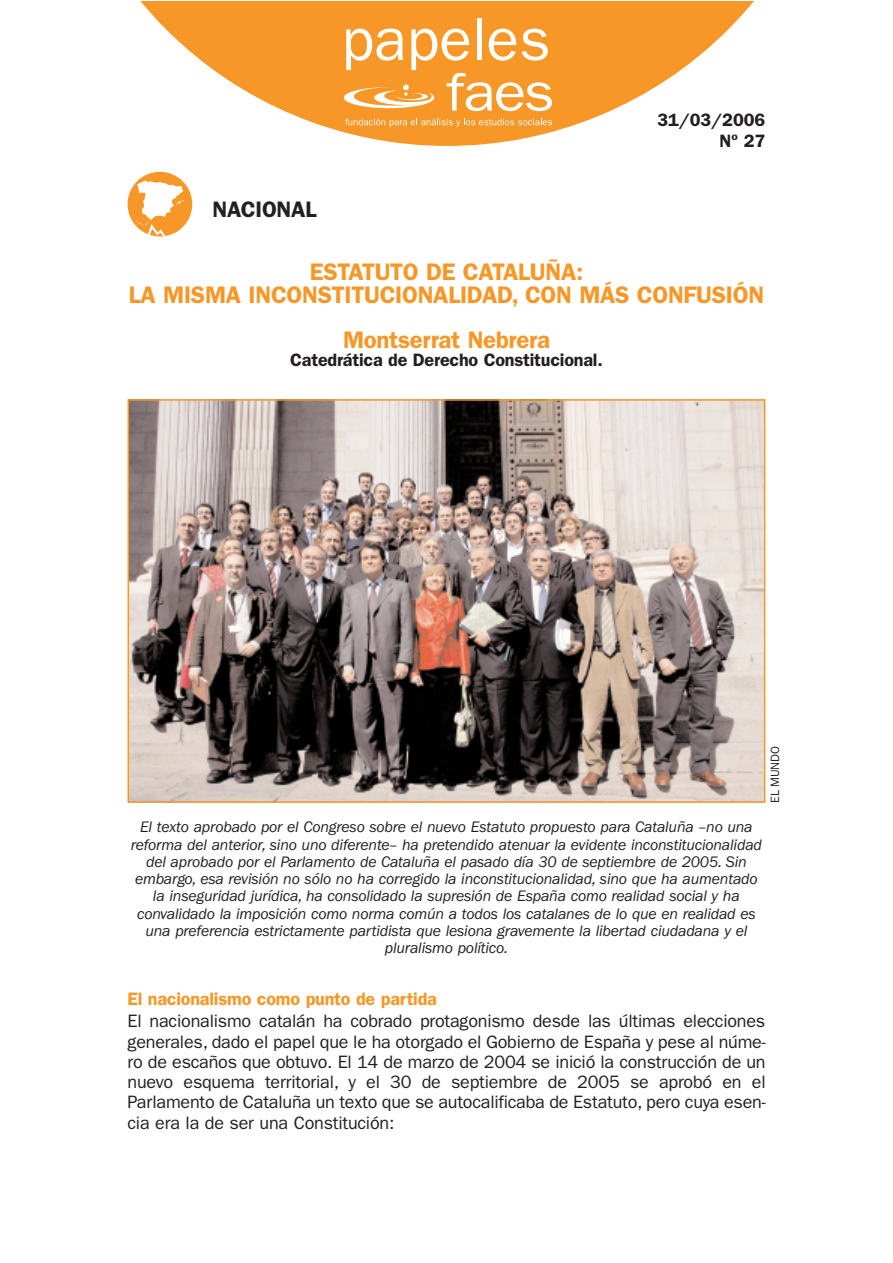
<style>
.page{position:relative;width:893px;height:1263px;background:#fff}
.page>*{position:absolute;margin:0;border:0;box-sizing:border-box;transform-origin:0 0}
.t1{font:600 24px/22.5px "Franklin Gothic";letter-spacing:-.01em;color:#f79727;text-align:center}
.t2{font:600 22.5px "Franklin Gothic";letter-spacing:-.01em;color:#231f20}
.t3{font:18px/20.2px "Franklin Gothic";letter-spacing:-.01em;color:#231f20;text-align:justify}
.t4{font:600 18px/21.6px "Franklin Gothic";letter-spacing:-.01em;color:#231f20;text-align:right}
.t5{font:600 18px "Franklin Gothic";letter-spacing:-.01em;color:#f79727}
.t6{font:italic 15.75px/17.2px "Franklin Gothic";letter-spacing:-.01em;color:#231f20;text-align:center}
.t7{font:12px "Franklin Gothic";letter-spacing:-.01em;color:#231f20}
</style>
<div class="page">
<svg style="left:140px;top:1px;width:614px;height:145px;fill:#f79727"></svg>
<hr style="left:477px;top:19px;width:4px;height:41px;background:#fff">
<svg style="left:344px;top:29px;width:208px;height:82px"></svg>
<svg style="left:345px;top:118px;width:207px;height:9px;background:#f8ab51"></svg>
<img style="left:131px;top:402px;width:631px;height:398px">
<div style="left:128px;top:399px;width:637px;height:404px;border:2px solid #f79727"></div>
<div style="left:128px;top:172px;width:64px;height:64px;background:#f79727;border-radius:50%"></div>
<svg style="left:136px;top:180px;width:48px;height:56px"></svg>
<h2 class="t2" style="left:213px;top:202px;width:105px">NACIONAL</h2>
<p class="t4" style="left:657px;top:110px;width:109px">31/03/2006<br>Nº 27</p>
<h1 class="t1" style="left:129px;top:263px;width:637px">ESTATUTO DE CATALUÑA:<br>LA MISMA INCONSTITUCIONALIDAD, CON MÁS CONFUSIÓN</h1>
<h1 class="t1" style="left:343px;top:330px;width:208px">Montserrat Nebrera</h1>
<p class="t4" style="left:290px;top:350px;width:314px">Catedrática de Derecho Constitucional.</p>
<p class="t7" style="left:771px;top:803px;width:58px;rotate:-90deg">EL MUNDO</p>
<p class="t6" style="left:131px;top:820px;width:633px">El texto aprobado por el Congreso sobre el nuevo Estatuto propuesto para Cataluña –no una reforma del anterior, sino uno diferente– ha pretendido atenuar la evidente inconstitucionalidad del aprobado por el Parlamento de Cataluña el pasado día 30 de septiembre de 2005. Sin embargo, esa revisión no sólo no ha corregido la inconstitucionalidad, sino que ha aumentado la inseguridad jurídica, ha consolidado la supresión de España como realidad social y ha convalidado la imposición como norma común a todos los catalanes de lo que en realidad es una preferencia estrictamente partidista que lesiona gravemente la libertad ciudadana y el pluralismo político.</p>
<p class="t5" style="left:128px;top:992px;width:311px">El nacionalismo como punto de partida</p>
<p class="t3" style="left:128px;top:1013px;width:640px">El nacionalismo catalán ha cobrado protagonismo desde las últimas elecciones generales, dado el papel que le ha otorgado el Gobierno de España y pese al núme&shy;ro de escaños que obtuvo. El 14 de marzo de 2004 se inició la construcción de un nuevo esquema territorial, y el 30 de septiembre de 2005 se aprobó en el Parlamento de Cataluña un texto que se autocalificaba de Estatuto, pero cuya esen&shy;cia era la de ser una Constitución:</p>
</div>
